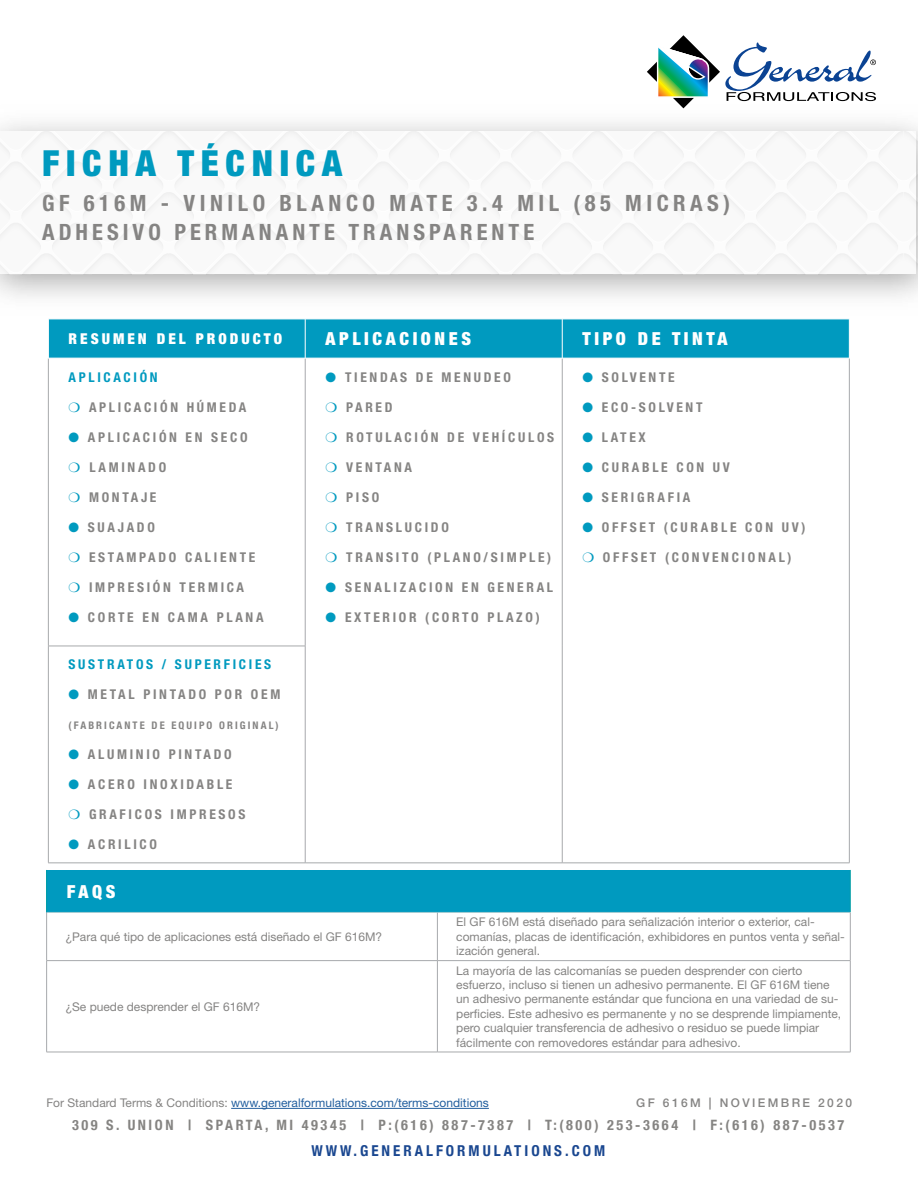
<style>
.page{position:relative;width:918px;height:1188px;background:#fff}
.page>*{position:absolute;margin:0;border:0;box-sizing:border-box;transform-origin:0 0}
.t1{font:900 condensed 36px "Helvetica Neue LT Std";letter-spacing:.19em;color:#009abf}
.t2{font:700 condensed 22.5px/28.5px "Helvetica Neue LT Std";letter-spacing:.18em;color:#858483}
.t3{font:900 condensed 18px "Helvetica Neue LT Std";letter-spacing:.2em;color:#fff}
.t4{font:700 condensed 15px "Helvetica Neue";letter-spacing:.2em;color:#1a4790}
.t5{font:900 condensed 15px "Helvetica Neue LT Std";letter-spacing:.2em;color:#fff}
.t6{font:700 condensed 14.25px "Helvetica Neue";letter-spacing:.18em;color:#858482}
.t7{font:700 condensed 13.5px "Helvetica Neue LT Std";letter-spacing:.2em;color:#858483}
.t8{font:700 condensed 13.5px "Helvetica Neue LT Std";letter-spacing:.2em;color:#009abf}
.t9{font:12px/14.4px "Helvetica Neue LT Std";color:#858483}
.t10{font:12px "Helvetica Neue LT Std";color:#215e9e}
.t11{font:500 12px "Helvetica Neue LT Std";letter-spacing:.2em;color:#858483}
.t12{font:700 condensed 10.5px "Helvetica Neue LT Std";letter-spacing:.2em;color:#858483}
.s1{color:#009abf}
.s2{color:#858483}
</style>
<div class="page">
<svg style="left:0;top:131px;width:918px;height:143px"></svg>
<svg style="left:647px;top:35px;width:229px;height:73px"></svg>
<hr style="left:231px;top:1108px;width:258px;height:1px;background:#215e9e">
<div style="left:47px;top:870px;width:803px;height:42px;background:#009abf"></div>
<hr style="left:437px;top:913px;width:1px;height:47px;background:#a7a9ac">
<hr style="left:46px;top:960px;width:391px;height:1px;background:#a7a9ac">
<hr style="left:437px;top:960px;width:413px;height:1px;background:#a7a9ac">
<hr style="left:437px;top:961px;width:1px;height:91px;background:#a7a9ac">
<hr style="left:46px;top:870px;width:1px;height:42px;background:#009ea6">
<hr style="left:850px;top:870px;width:1px;height:42px;background:#009ea6">
<hr style="left:46px;top:912px;width:391px;height:1px;background:#accfd4">
<hr style="left:437px;top:912px;width:413px;height:1px;background:#accfd4">
<hr style="left:46px;top:913px;width:1px;height:47px;background:#a7a9ac">
<hr style="left:850px;top:913px;width:1px;height:47px;background:#a7a9ac">
<hr style="left:46px;top:961px;width:1px;height:91px;background:#a7a9ac">
<hr style="left:850px;top:961px;width:1px;height:91px;background:#a7a9ac">
<hr style="left:46px;top:1052px;width:391px;height:1px;background:#a7a9ac">
<hr style="left:437px;top:1052px;width:413px;height:1px;background:#a7a9ac">
<div style="left:49px;top:320px;width:800px;height:38px;background:#009abf"></div>
<hr style="left:48px;top:358px;width:1px;height:288px;background:#a7a9ac">
<hr style="left:305px;top:358px;width:1px;height:288px;background:#a7a9ac">
<hr style="left:562px;top:358px;width:1px;height:288px;background:#a7a9ac">
<hr style="left:849px;top:358px;width:1px;height:288px;background:#a7a9ac">
<hr style="left:48px;top:646px;width:257px;height:1px;background:#a7a9ac">
<hr style="left:48px;top:646px;width:1px;height:217px;background:#a7a9ac">
<hr style="left:305px;top:646px;width:1px;height:217px;background:#a7a9ac">
<hr style="left:562px;top:646px;width:1px;height:217px;background:#a7a9ac">
<hr style="left:849px;top:646px;width:1px;height:217px;background:#a7a9ac">
<hr style="left:48px;top:863px;width:257px;height:1px;background:#a7a9ac">
<hr style="left:305px;top:863px;width:257px;height:1px;background:#a7a9ac">
<hr style="left:562px;top:863px;width:288px;height:1px;background:#a7a9ac">
<hr style="left:305px;top:319px;width:1px;height:39px;background:#fff">
<hr style="left:562px;top:319px;width:1px;height:39px;background:#fff">
<hr style="left:48px;top:358px;width:257px;height:1px;background:#fff">
<hr style="left:305px;top:358px;width:257px;height:1px;background:#fff">
<hr style="left:562px;top:358px;width:288px;height:1px;background:#fff">
<h1 class="t1" style="left:42px;top:141px;width:301px">FICHA TÉCNICA</h1>
<h2 class="t2" style="left:42px;top:189px;width:690px">GF 616M - VINILO BLANCO MATE 3.4 MIL (85 MICRAS)<br>ADHESIVO PERMANANTE TRANSPARENTE</h2>
<p class="t5" style="left:69px;top:329px;width:215px">RESUMEN DEL PRODUCTO</p>
<h3 class="t3" style="left:325px;top:327px;width:147px">APLICACIONES</h3>
<h3 class="t3" style="left:583px;top:327px;width:146px">TIPO DE TINTA</h3>
<p class="t8" style="left:69px;top:369px;width:91px">APLICACIÓN</p>
<p class="t7" style="left:69px;top:399px;width:179px"><span class="s1">❍</span> APLICACIÓN HÚMEDA</p>
<p class="t7" style="left:69px;top:429px;width:180px"><span class="s1">●</span> APLICACIÓN EN SECO</p>
<p class="t7" style="left:69px;top:459px;width:99px"><span class="s1">❍</span> LAMINADO</p>
<p class="t7" style="left:69px;top:489px;width:89px"><span class="s1">❍</span> MONTAJE</p>
<p class="t7" style="left:69px;top:519px;width:88px"><span class="s1">●</span> SUAJADO</p>
<p class="t7" style="left:69px;top:549px;width:188px"><span class="s1">❍</span> ESTAMPADO CALIENTE</p>
<p class="t7" style="left:69px;top:579px;width:177px"><span class="s1">❍</span> IMPRESIÓN TERMICA</p>
<p class="t7" style="left:69px;top:609px;width:196px"><span class="s1">●</span> CORTE EN CAMA PLANA</p>
<p class="t7" style="left:583px;top:369px;width:94px"><span class="s1">●</span> SOLVENTE</p>
<p class="t7" style="left:583px;top:399px;width:122px"><span class="s1">●</span> ECO-SOLVENT</p>
<p class="t7" style="left:583px;top:429px;width:65px"><span class="s1">●</span> LATEX</p>
<p class="t7" style="left:583px;top:459px;width:149px"><span class="s1">●</span> CURABLE CON UV</p>
<p class="t7" style="left:583px;top:489px;width:109px"><span class="s1">●</span> SERIGRAFIA</p>
<p class="t7" style="left:583px;top:519px;width:224px"><span class="s1">●</span> OFFSET (CURABLE CON UV)</p>
<p class="t7" style="left:583px;top:549px;width:211px"><span class="s1">❍</span> OFFSET (CONVENCIONAL)</p>
<p class="t7" style="left:325px;top:369px;width:187px"><span class="s1">●</span> TIENDAS DE MENUDEO</p>
<p class="t7" style="left:325px;top:399px;width:69px"><span class="s1">❍</span> PARED</p>
<p class="t7" style="left:325px;top:429px;width:230px"><span class="s1">❍</span> ROTULACIÓN DE VEHÍCULOS</p>
<p class="t7" style="left:325px;top:459px;width:88px"><span class="s1">❍</span> VENTANA</p>
<p class="t7" style="left:325px;top:489px;width:55px"><span class="s1">❍</span> PISO</p>
<p class="t7" style="left:325px;top:519px;width:125px"><span class="s1">❍</span> TRANSLUCIDO</p>
<p class="t7" style="left:325px;top:549px;width:227px"><span class="s1">❍</span> TRANSITO (PLANO/SIMPLE)</p>
<p class="t7" style="left:325px;top:579px;width:229px"><span class="s1">●</span> SENALIZACION EN GENERAL</p>
<p class="t7" style="left:325px;top:609px;width:216px"><span class="s1">●</span> EXTERIOR (CORTO PLAZO)</p>
<p class="t8" style="left:69px;top:656px;width:204px">SUSTRATOS / SUPERFICIES</p>
<p class="t7" style="left:69px;top:686px;width:213px"><span class="s1">●</span> METAL PINTADO POR OEM</p>
<p class="t12" style="left:69px;top:719px;width:212px">(FABRICANTE DE EQUIPO ORIGINAL)</p>
<p class="t7" style="left:69px;top:746px;width:165px"><span class="s1">●</span> ALUMINIO PINTADO</p>
<p class="t7" style="left:69px;top:776px;width:165px"><span class="s1">●</span> ACERO INOXIDABLE</p>
<p class="t7" style="left:69px;top:806px;width:178px"><span class="s1">❍</span> GRAFICOS IMPRESOS</p>
<p class="t7" style="left:69px;top:836px;width:90px"><span class="s1">●</span> ACRILICO</p>
<h3 class="t3" style="left:67px;top:880px;width:50px">FAQS</h3>
<p class="t9" style="left:66px;top:929px;width:318px">¿Para qué tipo de aplicaciones está diseñado el GF 616M?</p>
<p class="t9" style="left:66px;top:999px;width:196px">¿Se puede desprender el GF 616M?</p>
<p class="t9" style="left:456px;top:915px;width:390px">El GF 616M está diseñado para señalización interior o exterior, cal&shy;comanías, placas de identificación, exhibidores en puntos venta y señal&shy;ización general.</p>
<p class="t9" style="left:456px;top:963px;width:386px">La mayoría de las calcomanías se pueden desprender con cierto esfuerzo, incluso si tienen un adhesivo permanente. El GF 616M tiene un adhesivo permanente estándar que funciona en una variedad de su&shy;perficies. Este adhesivo es permanente y no se desprende limpiamente, pero cualquier transferencia de adhesivo o residuo se puede limpiar fácilmente con removedores estándar para adhesivo.</p>
<p class="t10" style="left:46px;top:1096px;width:444px"><span class="s2">For Standard Terms &amp; Conditions:</span> www.generalformulations.com/terms-conditions</p>
<p class="t11" style="left:636px;top:1096px;width:217px">GF 616M | NOVIEMBRE 2020</p>
<p class="t6" style="left:72px;top:1113px;width:774px">309 S. UNION | SPARTA, MI 49345 | P:(616) 887-7387 | T:(800) 253-3664 | F:(616) 887-0537</p>
<p class="t4" style="left:311px;top:1138px;width:295px">WWW.GENERALFORMULATIONS.COM</p>
</div>
